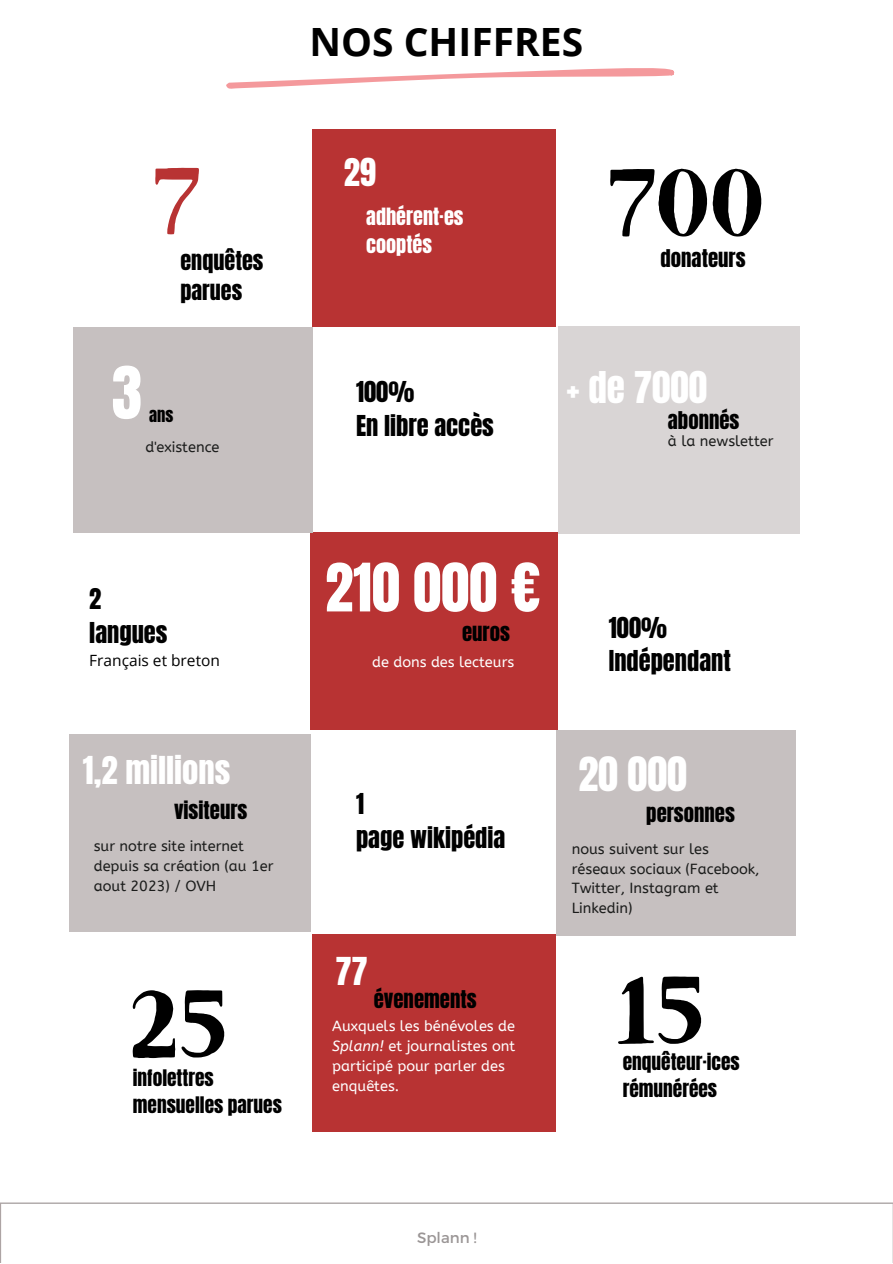
<style>
.page{position:relative;width:893px;height:1264px;background:#fff}
.page>*{position:absolute;margin:0;border:0;box-sizing:border-box;transform-origin:0 0}
.t1{font:95.55px "Brixton TC";color:#000}
.t2{font:94.2px "Brixton TC";color:#b83333}
.t3{font:61.5px "Anton";color:#fff}
.t4{font:56.7px "Anton";color:#fff}
.t5{font:40.2px "Anton";color:#fff}
.t6{font:700 39px "Open Sans";color:#000}
.t7{font:37.2px "Anton";color:#fff}
.t8{font:32.7px "Anton";color:#fff}
.t9{font:24.45px "Anton";color:#000}
.t10{font:22.2px "Anton";color:#000}
.t11{font:20.85px "Anton";color:#000}
.t12{font:20.25px "Anton";color:#fff}
.t13{font:19.35px/27px "Anton";color:#000}
.t14{font:16.65px "Anton";color:#000}
.t15{font:15.45px "Open Sans";color:#000}
.t16{font:15px "Montserrat";color:#9b9696}
.t17{font:14.55px/19.8px "A Bee Zee";color:#1b1c1b}
.t18{font:14.55px/20.2px "A Bee Zee";color:#fff}
.s1{font-style:italic}
</style>
<div class="page">
<hr style="left:0;top:1203px;width:1px;height:59px;background:#ada4a4">
<hr style="left:892px;top:1203px;width:1px;height:59px;background:#ada4a4">
<hr style="left:0;top:1202px;width:892px;height:1px;background:#ada4a4">
<hr style="left:0;top:1263px;width:892px;height:1px;background:#ada4a4">
<div style="left:313px;top:129px;width:242px;height:197px;background:#b83333"></div>
<div style="left:310px;top:532px;width:248px;height:198px;background:#b83333"></div>
<div style="left:555px;top:730px;width:240px;height:205px;background:#c6c0c0"></div>
<div style="left:69px;top:734px;width:241px;height:197px;background:#c6c0c0"></div>
<div style="left:558px;top:326px;width:241px;height:208px;background:#d9d5d5"></div>
<div style="left:73px;top:326px;width:240px;height:206px;background:#c6c0c0"></div>
<div style="left:313px;top:934px;width:242px;height:197px;background:#b83333"></div>
<svg style="left:226px;top:68px;width:448px;height:21px"></svg>
<p class="t2" style="left:153px;top:168px;width:49px">7</p>
<p class="t10" style="left:180px;top:244px;width:84px">enquêtes</p>
<p class="t10" style="left:180px;top:275px;width:63px">parues</p>
<p class="t3" style="left:112px;top:348px;width:32px">3</p>
<p class="t14" style="left:149px;top:403px;width:26px">ans</p>
<p class="t17" style="left:145px;top:438px;width:76px">d'existence</p>
<p class="t9" style="left:89px;top:581px;width:14px">2</p>
<p class="t9" style="left:89px;top:615px;width:80px">langues</p>
<p class="t15" style="left:89px;top:650px;width:132px">Français et breton</p>
<p class="t6" style="left:309px;top:14px;width:275px">NOS CHIFFRES</p>
<p class="t8" style="left:344px;top:148px;width:34px">29</p>
<p class="t12" style="left:366px;top:202px;width:99px">adhérent·es</p>
<p class="t12" style="left:366px;top:230px;width:67px">cooptés</p>
<p class="t1" style="left:607px;top:169px;width:158px">700</p>
<p class="t11" style="left:660px;top:243px;width:86px">donateurs</p>
<p class="t9" style="left:356px;top:374px;width:60px">100%</p>
<p class="t9" style="left:356px;top:408px;width:139px">En libre accès</p>
<p class="t7" style="left:566px;top:361px;width:142px">+ de 7000</p>
<p class="t17" style="left:668px;top:431px;width:107px">à la newsletter</p>
<p class="t11" style="left:668px;top:405px;width:73px">abonnés</p>
<p class="t4" style="left:325px;top:547px;width:216px">210 000 €</p>
<p class="t11" style="left:462px;top:617px;width:49px">euros</p>
<p class="t18" style="left:372px;top:652px;width:144px">de dons des lecteurs</p>
<p class="t9" style="left:608px;top:610px;width:60px">100%</p>
<p class="t9" style="left:608px;top:643px;width:123px">Indépendant</p>
<p class="t8" style="left:83px;top:746px;width:149px">1,2 millions</p>
<p class="t5" style="left:578px;top:745px;width:110px">20 000</p>
<p class="t9" style="left:356px;top:786px;width:10px">1</p>
<p class="t9" style="left:356px;top:819px;width:151px">page wikipédia</p>
<p class="t11" style="left:174px;top:795px;width:75px">visiteurs</p>
<p class="t11" style="left:646px;top:798px;width:90px">personnes</p>
<p class="t17" style="left:94px;top:836px;width:181px">sur notre site internet depuis sa création (au 1er aout 2023) / OVH</p>
<p class="t17" style="left:571px;top:839px;width:189px">nous suivent sur les réseaux sociaux (Facebook,<br>Twitter, Instagram et<br>Linkedin)</p>
<p class="t1" style="left:129px;top:990px;width:99px">25</p>
<p class="t13" style="left:133px;top:1065px;width:151px">infolettres mensuelles parues</p>
<p class="t8" style="left:335px;top:948px;width:34px">77</p>
<p class="t18" style="left:332px;top:1015px;width:185px">Auxquels les bénévoles de<br><span class="s1">Splann!</span> et journalistes ont participé pour parler des enquêtes.</p>
<p class="t11" style="left:374px;top:983px;width:104px">évenements</p>
<p class="t16" style="left:417px;top:1227px;width:61px">Splann !</p>
<p class="t1" style="left:616px;top:976px;width:89px">15</p>
<p class="t13" style="left:622px;top:1048px;width:119px">enquêteur·ices rémunérées</p>
</div>
